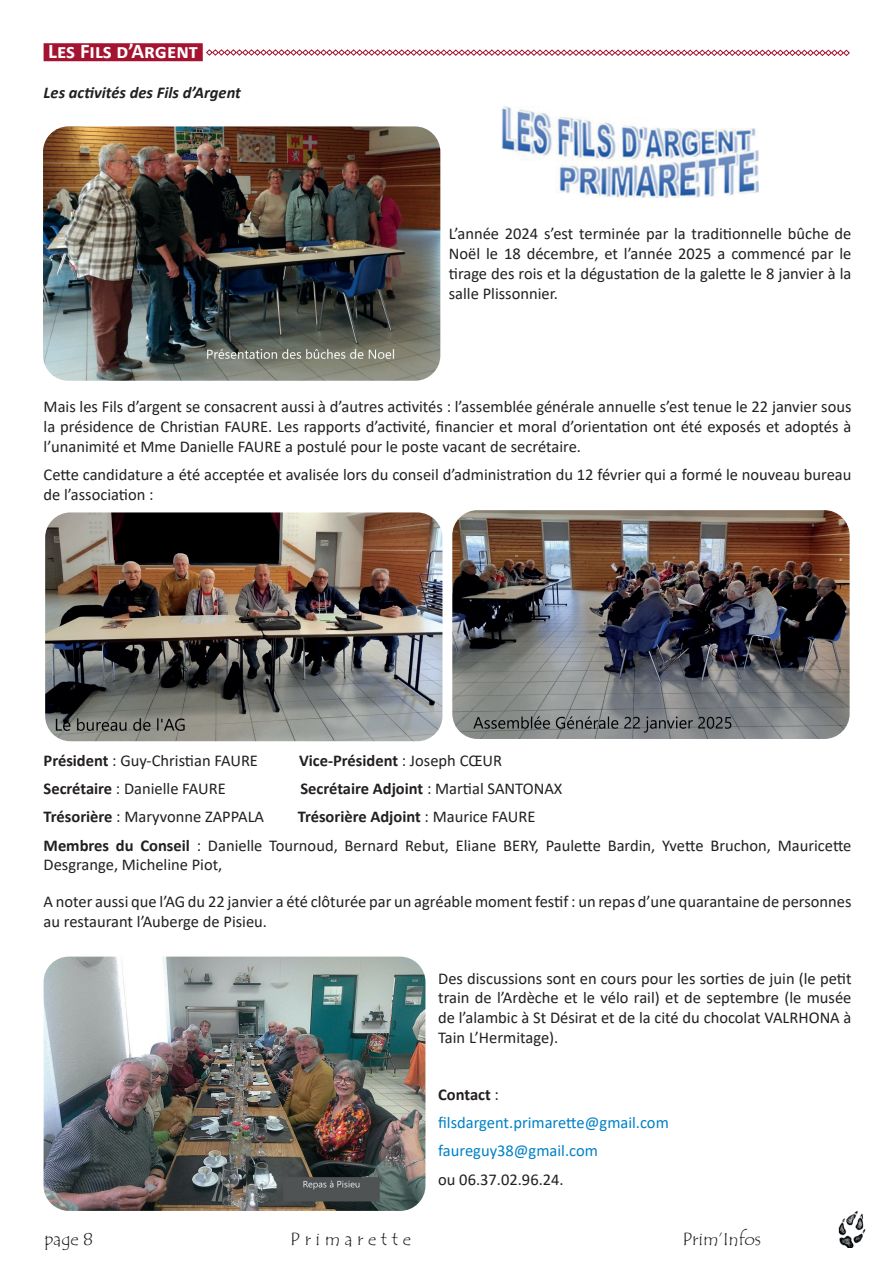
<style>
.page{position:relative;width:893px;height:1263px;background:#fff}
.page>*{position:absolute;margin:0;border:0;box-sizing:border-box;transform-origin:0 0}
.t1{font:700 21px "Calibri";color:#fff}
.t2{font:18px "Tempus Sans ITC";color:#231f20}
.t3{font:16.5px/19.8px "Calibri";color:#231f20;text-align:justify}
.t4{font:16.5px/28.3px "Calibri";color:#0081c5}
.t5{font:700 16.5px "Calibri";color:#231f20}
.t6{font:italic 700 16.5px "Calibri";color:#231f20}
.s1{font-weight:700}
.s2{font-weight:400}
.s3{font-weight:700;color:#231f20}
.s4{color:#231f20}
</style>
<div class="page">
<img style="left:839px;top:1211px;width:26px;height:37px">
<div style="left:44px;top:43px;width:159px;height:18px;background:#a4132f"></div>
<svg style="left:206px;top:49px;width:644px;height:7px"></svg>
<img style="left:502px;top:106px;width:257px;height:91px">
<img style="left:43px;top:126px;width:397px;height:255px">
<img style="left:452px;top:510px;width:398px;height:229px">
<img style="left:45px;top:512px;width:397px;height:229px">
<img style="left:44px;top:956px;width:381px;height:255px">
<p class="t1" style="left:48px;top:36px;width:151px">Les Fils d’Argent</p>
<p class="t6" style="left:44px;top:81px;width:199px">Les activités des Fils d’Argent</p>
<p class="t3" style="left:449px;top:224px;width:404px">L’année 2024 s’est terminée par la traditionnelle bûche de Noël le 18 décembre, et l’année 2025 a commencé par le tirage des rois et la dégustation de la galette le 8 janvier à la salle Plissonnier.</p>
<p class="t3" style="left:44px;top:396px;width:809px">Mais les Fils d’argent se consacrent aussi à d’autres activités : l’assemblée générale annuelle s’est tenue le 22 janvier sous la présidence de Christian FAURE. Les rapports d’activité, financier et moral d’orientation ont été exposés et adoptés à l’unanimité et Mme Danielle FAURE a postulé pour le poste vacant de secrétaire.</p>
<p class="t3" style="left:44px;top:464px;width:809px">Cette candidature a été acceptée et avalisée lors du conseil d’administration du 12 février qui a formé le nouveau bureau de l’association :</p>
<p class="t3" style="left:44px;top:750px;width:216px"><span class="s1">Président</span> : Guy-Christian FAURE</p>
<p class="t5" style="left:299px;top:748px;width:205px">Vice-Président <span class="s2">: Joseph CŒUR</span></p>
<p class="t3" style="left:44px;top:778px;width:184px"><span class="s1">Secrétaire</span> : Danielle FAURE</p>
<p class="t5" style="left:300px;top:777px;width:263px">Secrétaire Adjoint <span class="s2">: Martial SANTONAX</span></p>
<p class="t3" style="left:44px;top:806px;width:222px"><span class="s1">Trésorière</span> : Maryvonne ZAPPALA</p>
<p class="t3" style="left:44px;top:802px;width:809px;line-height:28.3px;text-indent:254px"><span class="s1">Trésorière Adjoint</span> : Maurice FAURE<br><span class="s1">Membres du Conseil</span> : Danielle Tournoud, Bernard Rebut, Eliane BERY, Paulette Bardin, Yvette Bruchon, Mauricette</p>
<p class="t3" style="left:44px;top:854px;width:180px">Desgrange, Micheline Piot,</p>
<p class="t3" style="left:44px;top:891px;width:809px">A noter aussi que l’AG du 22 janvier a été clôturée par un agréable moment festif : un repas d’une quarantaine de personnes au restaurant l’Auberge de Pisieu.</p>
<p class="t3" style="left:438px;top:968px;width:415px">Des discussions sont en cours pour les sorties de juin (le petit train de l’Ardèche et le vélo rail) et de septembre (le musée de l’alambic à St Désirat et de la cité du chocolat VALRHONA à Tain L’Hermitage).</p>
<p class="t4" style="left:438px;top:1079px;width:232px"><span class="s3">Contact</span> <span class="s4">: </span>filsdargent.primarette@gmail.com faureguy38@gmail.com</p>
<p class="t3" style="left:438px;top:1169px;width:127px">ou 06.37.02.96.24.</p>
<p class="t2" style="left:45px;top:1227px;width:50px">page 8</p>
<p class="t2" style="left:290px;top:1227px;width:122px">P r i m a r e t t e</p>
<p class="t2" style="left:682px;top:1227px;width:80px">Prim’Infos</p>
</div>
